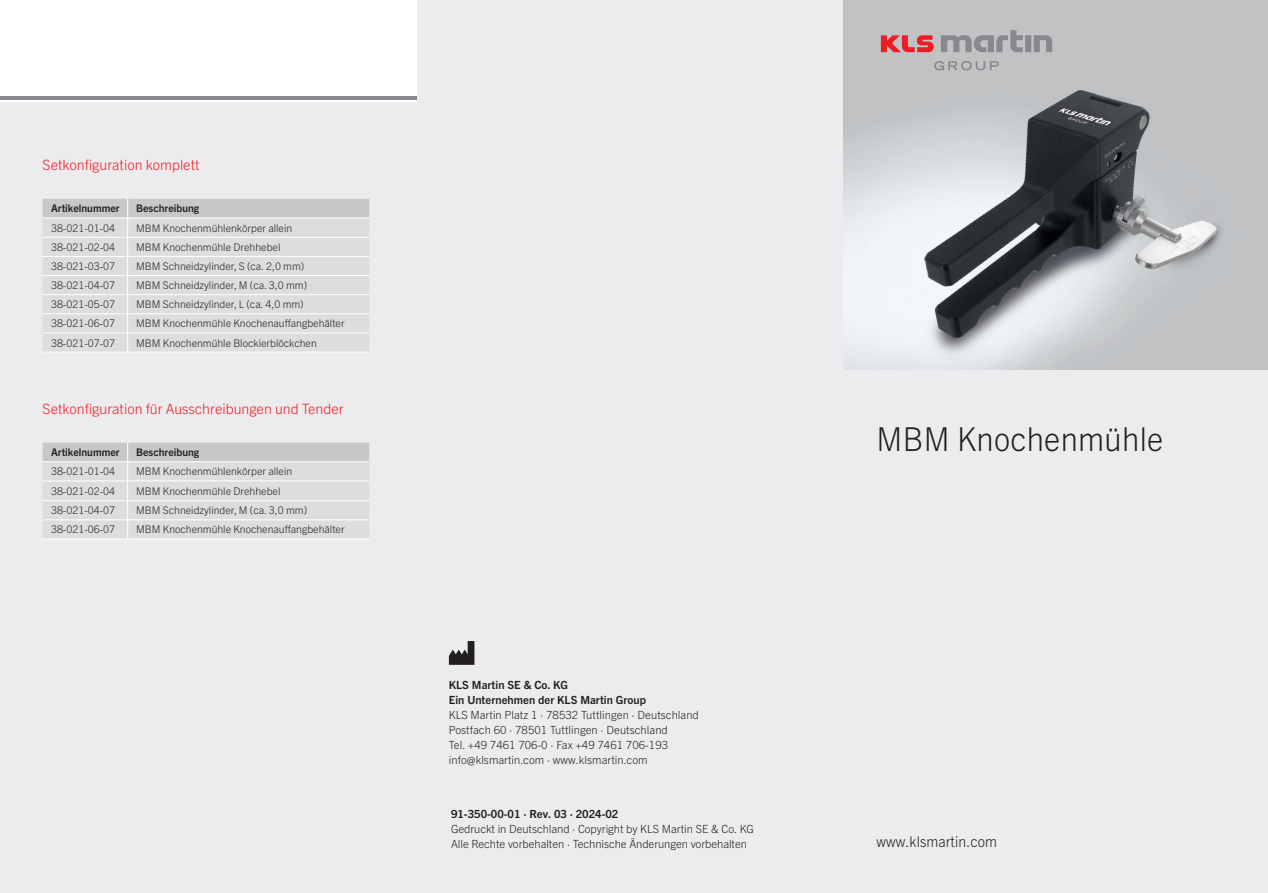
<style>
.page{position:relative;width:1268px;height:893px;background:#fff}
.page>*{position:absolute;margin:0;border:0;box-sizing:border-box;transform-origin:0 0}
.t1{font:300 33px "Trade Gothic Next LT Pro";letter-spacing:.01em;color:#231f20;scale:.94 1}
.t2{font:300 15px "Trade Gothic Next LT Pro";letter-spacing:.005em;color:#231f20;scale:.94 1}
.t3{font:300 14.25px "Trade Gothic Next LT Pro";color:#ee1d23}
.t4{font:300 11.25px/15px "Trade Gothic Next LT Pro";color:#231f20}
.t5{font:700 11.25px/15px "Trade Gothic Next LT Pro";color:#231f20}
.t6{font:300 10.5px "Trade Gothic Next LT Pro";color:#231f20}
.t7{font:700 10.5px "Trade Gothic Next LT Pro";color:#231f20}
</style>
<div class="page">
<div style="left:842px;top:293px;width:425px;height:600px;background:#ececee"></div>
<img style="left:842px;top:0;width:425px;height:370px">
<svg style="left:934px;top:61px;width:64px;height:9px"></svg>
<svg style="left:940px;top:30px;width:111px;height:22px;background:#a3a5a7"></svg>
<svg style="left:880px;top:35px;width:53px;height:17px"></svg>
<hr style="left:0;top:97px;width:417px;height:3px;background:#87898c">
<div style="left:417px;top:0;width:425px;height:893px;background:#ececee"></div>
<div style="left:0;top:102px;width:417px;height:791px;background:#ececee"></div>
<svg style="left:449px;top:641px;width:25px;height:24px"></svg>
<svg style="left:43px;top:199px;width:326px;height:152px"></svg>
<hr style="left:43px;top:352px;width:85px;height:1px;background:#fff">
<hr style="left:128px;top:352px;width:241px;height:1px;background:#fff">
<svg style="left:43px;top:443px;width:326px;height:95px"></svg>
<hr style="left:43px;top:538px;width:85px;height:1px;background:#fff">
<hr style="left:128px;top:538px;width:241px;height:1px;background:#fff">
<h3 class="t3" style="left:43px;top:155px;width:158px">Setkonfiguration komplett</h3>
<p class="t7" style="left:51px;top:201px;width:70px">Artikelnummer</p>
<p class="t7" style="left:136px;top:201px;width:65px">Beschreibung</p>
<p class="t6" style="left:51px;top:221px;width:66px">38-021-01-04</p>
<p class="t6" style="left:136px;top:221px;width:157px">MBM Knochenmühlenkörper allein</p>
<p class="t6" style="left:51px;top:240px;width:66px">38-021-02-04</p>
<p class="t6" style="left:136px;top:240px;width:146px">MBM Knochenmühle Drehhebel</p>
<p class="t6" style="left:51px;top:259px;width:66px">38-021-03-07</p>
<p class="t6" style="left:136px;top:259px;width:170px">MBM Schneidzylinder, S (ca. 2,0 mm)</p>
<p class="t6" style="left:51px;top:278px;width:66px">38-021-04-07</p>
<p class="t6" style="left:136px;top:278px;width:172px">MBM Schneidzylinder, M (ca. 3,0 mm)</p>
<p class="t6" style="left:51px;top:297px;width:66px">38-021-05-07</p>
<p class="t6" style="left:136px;top:297px;width:169px">MBM Schneidzylinder, L (ca. 4,0 mm)</p>
<p class="t6" style="left:51px;top:316px;width:66px">38-021-06-07</p>
<p class="t6" style="left:136px;top:316px;width:210px">MBM Knochenmühle Knochenauffangbehälter</p>
<p class="t6" style="left:51px;top:335px;width:66px">38-021-07-07</p>
<p class="t6" style="left:136px;top:335px;width:182px">MBM Knochenmühle Blockierblöckchen</p>
<h3 class="t3" style="left:43px;top:399px;width:302px">Setkonfiguration für Ausschreibungen und Tender</h3>
<p class="t7" style="left:51px;top:445px;width:70px">Artikelnummer</p>
<p class="t7" style="left:136px;top:445px;width:65px">Beschreibung</p>
<p class="t6" style="left:51px;top:464px;width:66px">38-021-01-04</p>
<p class="t6" style="left:136px;top:464px;width:157px">MBM Knochenmühlenkörper allein</p>
<p class="t6" style="left:51px;top:484px;width:66px">38-021-02-04</p>
<p class="t6" style="left:136px;top:484px;width:146px">MBM Knochenmühle Drehhebel</p>
<p class="t6" style="left:51px;top:503px;width:66px">38-021-04-07</p>
<p class="t6" style="left:136px;top:503px;width:172px">MBM Schneidzylinder, M (ca. 3,0 mm)</p>
<p class="t6" style="left:51px;top:522px;width:66px">38-021-06-07</p>
<p class="t6" style="left:136px;top:522px;width:210px">MBM Knochenmühle Knochenauffangbehälter</p>
<p class="t5" style="left:449px;top:677px;width:199px">KLS Martin SE &amp; Co. KG<br>Ein Unternehmen der KLS Martin Group</p>
<p class="t4" style="left:449px;top:707px;width:251px">KLS Martin Platz 1 · 78532 Tuttlingen · Deutschland Postfach 60 · 78501 Tuttlingen · Deutschland<br>Tel. +49 7461 706-0 · Fax +49 7461 706-193 info@klsmartin.com · www.klsmartin.com</p>
<p class="t5" style="left:451px;top:806px;width:169px">91-350-00-01 · Rev. 03 · 2024-02</p>
<p class="t4" style="left:451px;top:821px;width:304px">Gedruckt in Deutschland · Copyright by KLS Martin SE &amp; Co. KG<br>Alle Rechte vorbehalten · Technische Änderungen vorbehalten</p>
<h1 class="t1" style="left:876px;top:416px;width:306px">MBM Knochenmühle</h1>
<h2 class="t2" style="left:876px;top:831px;width:130px">www.klsmartin.com</h2>
</div>
